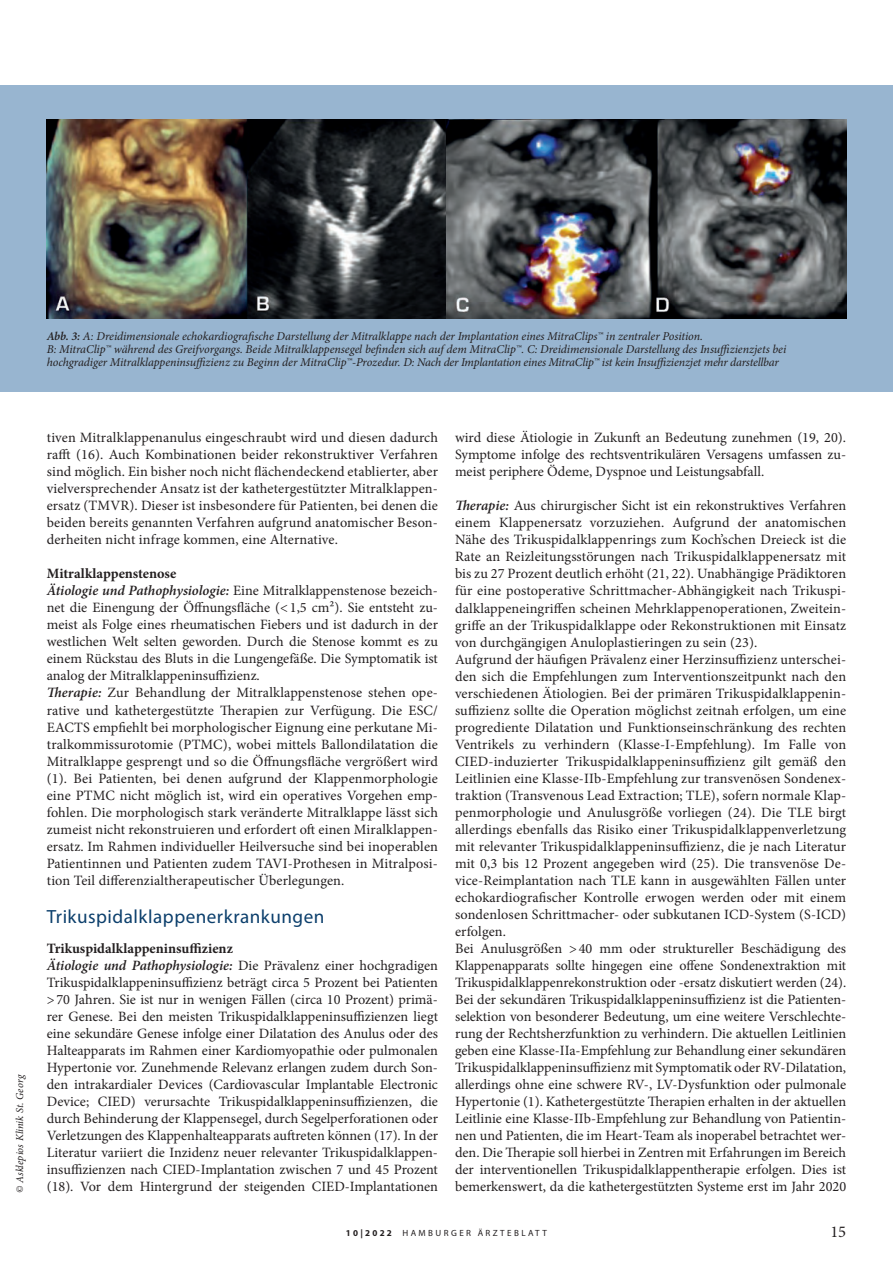
<style>
.page{position:relative;width:893px;height:1263px;background:#fff}
.page>*{position:absolute;margin:0;border:0;box-sizing:border-box;transform-origin:0 0}
.t1{font:19.2px "Myriad Pro";letter-spacing:.025em;color:#0c3f6c}
.t2{font:16.5px "Minion Pro";color:#231f20}
.t3{font:14.25px/17px "Minion Pro";color:#231f20}
.t4{font:italic 12px/12.8px "Minion Pro";letter-spacing:-.01em;color:#231f20}
.t5{font:italic 10.5px "Minion Pro";color:#231f20}
.t6{font:9px "Myriad Pro";letter-spacing:.27em;color:#231f20}
.s1{font-weight:600}
.s2{font-weight:700}
.s3{font-weight:600;font-style:italic}
</style>
<div class="page">
<div style="left:0;top:85px;width:893px;height:306px;background:#98b5d0"></div>
<img style="left:47px;top:119px;width:799px;height:200px">
<p class="t4" style="left:47px;top:330px;width:741px"><span class="s1">Abb. 3:</span> A: Dreidimensionale echokardiografische Darstellung der Mitralklappe nach der Implantation eines MitraClips™ in zentraler Position.<br>B: MitraClip™ während des Greifvorgangs. Beide Mitralklappensegel befinden sich auf dem MitraClip™. C: Dreidimensionale Darstellung des Insuffizienzjets bei hochgradiger Mitralklappeninsuffizienz zu Beginn der MitraClip™-Prozedur. D: Nach der Implantation eines MitraClip™ ist kein Insuffizienzjet mehr darstellbar</p>
<p class="t5" style="left:13px;top:1193px;width:120px;rotate:-90deg">© Asklepios Klinik St. Georg</p>
<p class="t3" style="left:47px;top:429px;width:393px;text-align:justify">tiven Mitralklappenanulus eingeschraubt wird und diesen dadurch rafft (16). Auch Kombinationen beider rekonstruktiver Verfahren sind möglich. Ein bisher noch nicht flächendeckend etablierter, aber vielversprechender Ansatz ist der kathetergestützter Mitralklappen&shy;ersatz (TMVR). Dieser ist insbesondere für Patienten, bei denen die beiden bereits genannten Verfahren aufgrund anatomischer Beson&shy;derheiten nicht infrage kommen, eine Alternative.</p>
<p class="t3" style="left:47px;top:565px;width:393px"><span class="s2">Mitralklappenstenose<br></span><span class="s3">Ätiologie und Pathophysiologie:</span> Eine Mitralklappenstenose bezeich&shy;net die Einengung der Öffnungsfläche (&lt;1,5 cm²). Sie entsteht zu&shy;meist als Folge eines rheumatischen Fiebers und ist dadurch in der westlichen Welt selten geworden. Durch die Stenose kommt es zu einem Rückstau des Bluts in die Lungengefäße. Die Symptomatik ist analog der Mitralklappeninsuffizienz.<br><span class="s3">Therapie:</span> Zur Behandlung der Mitralklappenstenose stehen ope&shy;rative und kathetergestützte Therapien zur Verfügung. Die ESC/ EACTS empfiehlt bei morphologischer Eignung eine perkutane Mi&shy;tralkommissurotomie (PTMC), wobei mittels Ballondilatation die Mitralklappe gesprengt und so die Öffnungsfläche vergrößert wird (1). Bei Patienten, bei denen aufgrund der Klappenmorphologie eine PTMC nicht möglich ist, wird ein operatives Vorgehen emp&shy;fohlen. Die morphologisch stark veränderte Mitralklappe lässt sich zumeist nicht rekonstruieren und erfordert oft einen Miralklappen&shy;ersatz. Im Rahmen individueller Heilversuche sind bei inoperablen Patientinnen und Patienten zudem TAVI-Prothesen in Mitralposi&shy;tion Teil differenzialtherapeutischer Überlegungen.</p>
<p class="t1" style="left:47px;top:904px;width:279px">Trikuspidalklappenerkrankungen</p>
<p class="t3" style="left:47px;top:939px;width:393px"><span class="s2">Trikuspidalklappeninsuffizienz<br></span><span class="s3">Ätiologie und Pathophysiologie:</span> Die Prävalenz einer hochgradigen Trikuspidalklappeninsuffizienz beträgt circa 5 Prozent bei Patienten &gt;70 Jahren. Sie ist nur in wenigen Fällen (circa 10 Prozent) primä&shy;rer Genese. Bei den meisten Trikuspidalklappeninsuffizienzen liegt eine sekundäre Genese infolge einer Dilatation des Anulus oder des Halteapparats im Rahmen einer Kardiomyopathie oder pulmonalen Hypertonie vor. Zunehmende Relevanz erlangen zudem durch Son&shy;den intrakardialer Devices (Cardiovascular Implantable Electronic Device; CIED) verursachte Trikuspidalklappeninsuffizienzen, die durch Behinderung der Klappensegel, durch Segelperforationen oder Verletzungen des Klappenhalteapparats auftreten können (17). In der Literatur variiert die Inzidenz neuer relevanter Trikuspidalklappen&shy;insuffizienzen nach CIED-Implantation zwischen 7 und 45 Prozent (18). Vor dem Hintergrund der steigenden CIED-Implantationen</p>
<p class="t3" style="left:455px;top:429px;width:393px;text-align:justify">wird diese Ätiologie in Zukunft an Bedeutung zunehmen (19, 20).<br>Symptome infolge des rechtsventrikulären Versagens umfassen zu&shy;meist periphere Ödeme, Dyspnoe und Leistungsabfall.</p>
<p class="t3" style="left:455px;top:497px;width:393px"><span class="s3">Therapie:</span> Aus chirurgischer Sicht ist ein rekonstruktives Verfahren einem Klappenersatz vorzuziehen. Aufgrund der anatomischen Nähe des Trikuspidalklappenrings zum Koch’schen Dreieck ist die Rate an Reizleitungsstörungen nach Trikuspidalklappenersatz mit bis zu 27 Prozent deutlich erhöht (21, 22). Unabhängige Prädiktoren für eine postoperative Schrittmacher-Abhängigkeit nach Trikuspi&shy;dalklappeneingriffen scheinen Mehrklappenoperationen, Zweitein&shy;griffe an der Trikuspidalklappe oder Rekonstruktionen mit Einsatz von durchgängigen Anuloplastieringen zu sein (23).<br>Aufgrund der häufigen Prävalenz einer Herzinsuffizienz unterschei&shy;den sich die Empfehlungen zum Interventionszeitpunkt nach den verschiedenen Ätiologien. Bei der primären Trikuspidalklappenin&shy;suffizienz sollte die Operation möglichst zeitnah erfolgen, um eine progrediente Dilatation und Funktionseinschränkung des rechten Ventrikels zu verhindern (Klasse-I-Empfehlung). Im Falle von CIED-induzierter Trikuspidalklappeninsuffizienz gilt gemäß den Leitlinien eine Klasse-IIb-Empfehlung zur transvenösen Sondenex&shy;traktion (Transvenous Lead Extraction; TLE), sofern normale Klap&shy;penmorphologie und Anulusgröße vorliegen (24). Die TLE birgt allerdings ebenfalls das Risiko einer Trikuspidalklappenverletzung mit relevanter Trikuspidalklappeninsuffizienz, die je nach Literatur mit 0,3 bis 12 Prozent angegeben wird (25). Die transvenöse De&shy;vice-Reimplantation nach TLE kann in ausgewählten Fällen unter echokardiografischer Kontrolle erwogen werden oder mit einem sondenlosen Schrittmacher- oder subkutanen ICD-System (S-ICD) erfolgen.<br>Bei Anulusgrößen &gt;40 mm oder struktureller Beschädigung des Klappenapparats sollte hingegen eine offene Sondenextraktion mit Trikuspidalklappenrekonstruktion oder -ersatz diskutiert werden (24).<br>Bei der sekundären Trikuspidalklappeninsuffizienz ist die Patienten&shy;selektion von besonderer Bedeutung, um eine weitere Verschlechte&shy;rung der Rechtsherzfunktion zu verhindern. Die aktuellen Leitlinien geben eine Klasse-IIa-Empfehlung zur Behandlung einer sekundären Trikuspidalklappeninsuffizienz mit Symptomatik oder RV-Dilatation, allerdings ohne eine schwere RV-, LV-Dysfunktion oder pulmonale Hypertonie (1). Kathetergestützte Therapien erhalten in der aktuellen Leitlinie eine Klasse-IIb-Empfehlung zur Behandlung von Patientin&shy;nen und Patienten, die im Heart-Team als inoperabel betrachtet wer&shy;den. Die Therapie soll hierbei in Zentren mit Erfahrungen im Bereich der interventionellen Trikuspidalklappentherapie erfolgen. Dies ist bemerkenswert, da die kathetergestützten Systeme erst im Jahr 2020</p>
<p class="t6" style="left:346px;top:1227px;width:203px"><span class="s2">10|2022</span> HAMBURGER ÄRZTEBLATT</p>
<p class="t2" style="left:830px;top:1220px;width:17px">15</p>
</div>
